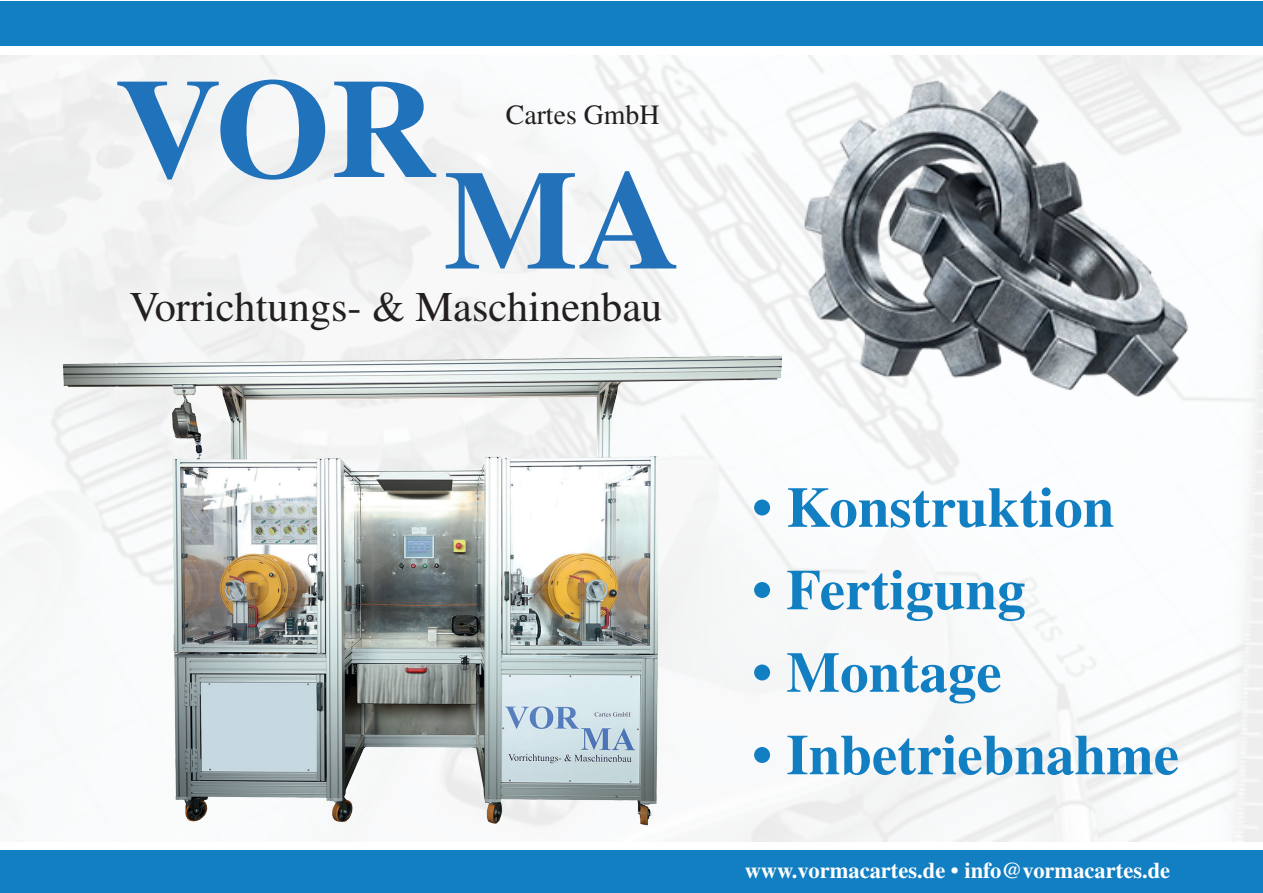
<style>
.page{position:relative;width:1263px;height:893px;background:#fff}
.page>*{position:absolute;margin:0;border:0;box-sizing:border-box;transform-origin:0 0}
.t1{font:700 141px "Times";color:#2072ba;scale:1.05 1}
.t2{font:700 141px "Times";color:#2371b9}
.t3{font:700 57px "Times";color:#127fc3}
.t4{font:42.3px "Times";color:#231f20}
.t5{font:27.9px "Times";color:#231f20}
.t6{font:700 22.5px "Times";color:#fff}
</style>
<div class="page">
<div style="left:0;top:1px;width:1263px;height:44px;background:#127fc3"></div>
<div style="left:0;top:850px;width:1263px;height:43px;background:#127fc3"></div>
<img style="left:793px;top:72px;width:404px;height:332px">
<img style="left:57px;top:347px;width:737px;height:488px">
<h1 class="t1" style="left:115px;top:45px;width:309px">VOR</h1>
<p class="t5" style="left:506px;top:99px;width:155px">Cartes GmbH</p>
<h1 class="t2" style="left:444px;top:137px;width:239px">MA</h1>
<p class="t4" style="left:130px;top:283px;width:534px">Vorrichtungs- &amp; Maschinenbau</p>
<p class="t3" style="left:752px;top:473px;width:364px">• Konstruktion</p>
<p class="t3" style="left:752px;top:556px;width:275px">• Fertigung</p>
<p class="t3" style="left:752px;top:638px;width:251px">• Montage</p>
<p class="t3" style="left:752px;top:721px;width:428px">• Inbetriebnahme</p>
<p class="t6" style="left:745px;top:857px;width:427px">www.vormacartes.de • info@vormacartes.de</p>
</div>
